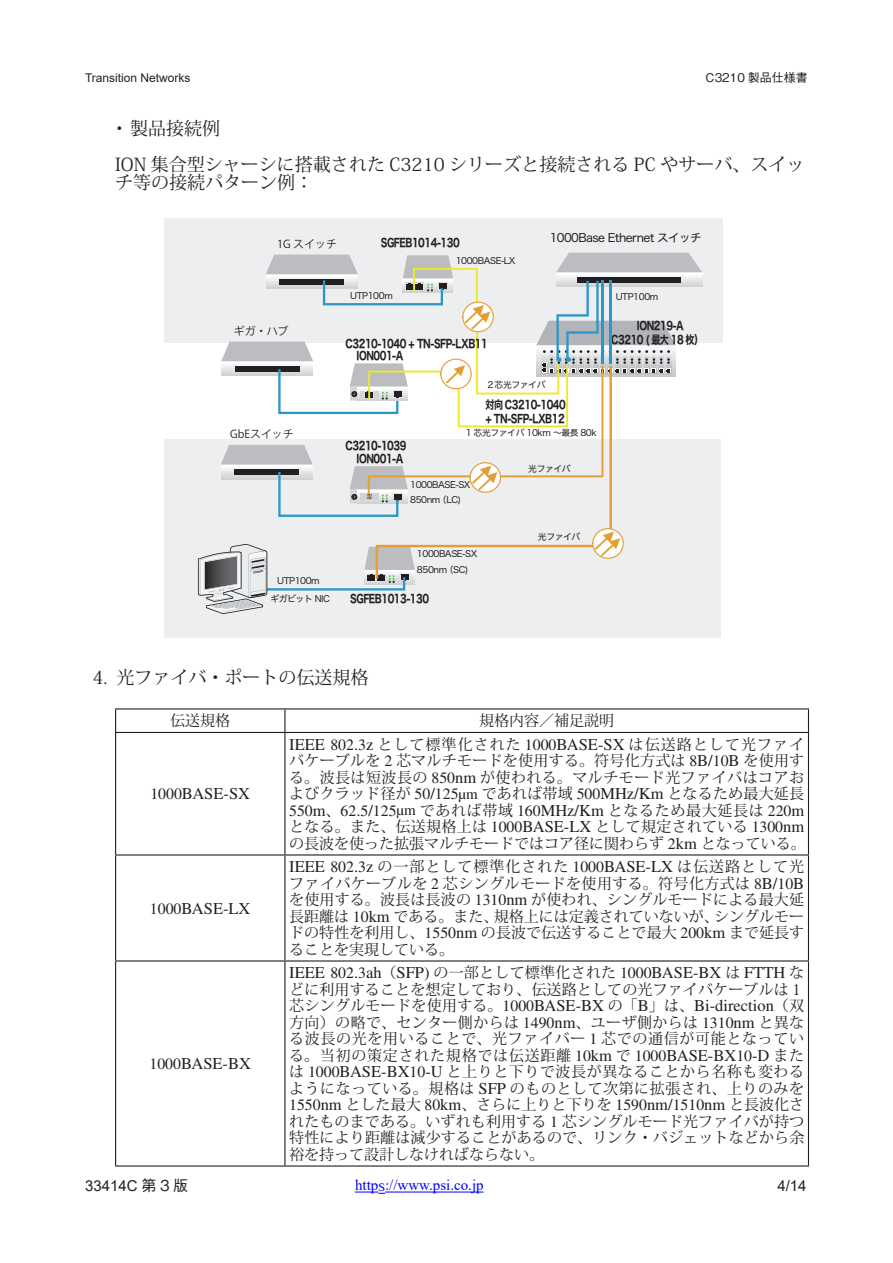
<style>
.page{position:relative;width:893px;height:1263px;background:#fff}
.page>*{position:absolute;margin:0;border:0;box-sizing:border-box;transform-origin:0 0}
.箇条書き_字下げ__Level2{font:18px/18px "Koz Min Pro";color:#231f20}
.表_Table{font:16.5px "Times LT Std";color:#231f20}
.表_Table-2{font:15px/16.5px "Koz Min Pro";color:#231f20;text-align:justify}
.t1{font:15px "Times New Roman";color:#00f}
.t2{font:15px "Arial";color:#231f20}
.t3{font:12px "Arial";color:#231f20}
.t4{font:500 12px "Gothic BBB Pro";color:#231f20}
.t5{font:11.55px/13.6px "Hiragino Sans W7 90 msp RKSJ H";letter-spacing:-.05em;color:#231f20;text-align:center;scale:.78 1}
.t6{font:11.55px "Hiragino Sans W4 90 msp RKSJ H";letter-spacing:-.05em;color:#231f20}
.t7{font:10.95px "Koz Go Pr 6 N Regular 90 msp RKSJ H";color:#231f20}
.t8{font:8.85px/15.5px "Hiragino Sans W4 90 msp RKSJ H";letter-spacing:-.05em;color:#231f20}
.s1{font-size:15.75px}
.s2{font-family:"Times LT Std";font-size:16.5px}
.s3{font-family:"Times LT Std";font-size:15.75px}
.s4{font-family:"Times LT Std"}
.s5{font-family:"Koz Min Pro";font-size:15px}
.s6{font-family:"Gothic BBB Pro";font-weight:500}
.s7{font-family:"Koz Min Pro"}
</style>
<div class="page">
<svg style="left:355px;top:1192px;width:30px;height:2px"></svg>
<hr style="left:385px;top:1192px;width:99px;height:1px;background:#00f">
<div style="left:164px;top:218px;width:559px;height:125px;background:#edeeef"></div>
<div style="left:164px;top:439px;width:557px;height:199px;background:#edeeef"></div>
<svg style="left:415px;top:517px;width:197px;height:31px"></svg>
<svg style="left:221px;top:253px;width:481px;height:264px"></svg>
<svg style="left:592px;top:528px;width:32px;height:31px"></svg>
<svg style="left:197px;top:544px;width:218px;height:70px"></svg>
<hr style="left:115px;top:708px;width:170px;height:1px;background:#231f20">
<svg style="left:115px;top:709px;width:1px;height:23px"></svg>
<hr style="left:285px;top:708px;width:524px;height:1px;background:#231f20">
<svg style="left:284px;top:709px;width:1px;height:23px"></svg>
<svg style="left:808px;top:709px;width:1px;height:23px"></svg>
<hr style="left:115px;top:732px;width:170px;height:1px;background:#231f20">
<hr style="left:115px;top:733px;width:1px;height:121px;background:#231f20">
<hr style="left:285px;top:732px;width:524px;height:1px;background:#231f20">
<hr style="left:284px;top:733px;width:1px;height:121px;background:#231f20">
<hr style="left:808px;top:733px;width:1px;height:121px;background:#231f20">
<hr style="left:115px;top:854px;width:170px;height:1px;background:#231f20">
<hr style="left:115px;top:855px;width:1px;height:105px;background:#231f20">
<hr style="left:285px;top:854px;width:524px;height:1px;background:#231f20">
<hr style="left:284px;top:855px;width:1px;height:105px;background:#231f20">
<hr style="left:808px;top:855px;width:1px;height:105px;background:#231f20">
<hr style="left:115px;top:960px;width:170px;height:1px;background:#231f20">
<hr style="left:115px;top:961px;width:1px;height:204px;background:#231f20">
<hr style="left:285px;top:960px;width:524px;height:1px;background:#231f20">
<hr style="left:284px;top:961px;width:1px;height:204px;background:#231f20">
<hr style="left:808px;top:961px;width:1px;height:204px;background:#231f20">
<hr style="left:115px;top:1165px;width:170px;height:1px;background:#231f20">
<hr style="left:285px;top:1165px;width:524px;height:1px;background:#231f20">
<p class="t3" style="left:85px;top:69px;width:107px">Transition Networks</p>
<p class="t4" style="left:706px;top:68px;width:104px">C3210 製品仕様書</p>
<p class="箇条書き_字下げ__Level2" style="left:111px;top:119px;width:129px">・ 製品接続例　</p>
<p class="箇条書き_字下げ__Level2" style="left:115px;top:155px;width:691px">ION 集合型シャーシに搭載された C3210 シリーズと接続される PC やサーバ、スイッチ等の接続パターン例：</p>
<p class="t7" style="left:277px;top:238px;width:61px">1G スイッチ</p>
<p class="t5" style="left:381px;top:236px;width:103px">SGFEB1014-130</p>
<p class="t8" style="left:456px;top:253px;width:61px">1000BASE-LX</p>
<p class="t6" style="left:550px;top:228px;width:153px">1000Base Ethernet スイッチ</p>
<p class="t7" style="left:234px;top:325px;width:56px">ギガ・ハブ</p>
<p class="t7" style="left:230px;top:428px;width:65px">GbEスイッチ</p>
<p class="t8" style="left:270px;top:571px;width:61px;line-height:18.5px;text-align:center">UTP100m<br>ギガビット NIC</p>
<p class="t8" style="left:350px;top:288px;width:44px">UTP100m</p>
<p class="t8" style="left:616px;top:289px;width:44px">UTP100m</p>
<p class="t5" style="left:346px;top:337px;width:184px">C3210-1040 + TN-SFP-LXB11</p>
<p class="t5" style="left:357px;top:349px;width:61px">ION001-A</p>
<p class="t5" style="left:346px;top:440px;width:80px;line-height:12.1px;text-align:right">C3210-1039<br>ION001-A</p>
<p class="t8" style="left:486px;top:376px;width:61px">２芯光ファイバ</p>
<p class="t5" style="left:486px;top:399px;width:105px;text-align:left">対向 C3210-1040 + TN-SFP-LXB12</p>
<p class="t8" style="left:466px;top:424px;width:132px">1 芯光ファイバ 10km ～最長 80k</p>
<p class="t8" style="left:528px;top:460px;width:44px">光ファイバ</p>
<p class="t8" style="left:410px;top:476px;width:62px">1000BASE-SX<br>850nm（LC)</p>
<p class="t8" style="left:417px;top:546px;width:62px">1000BASE-SX<br>850nm（SC)</p>
<p class="t5" style="left:350px;top:592px;width:103px">SGFEB1013-130</p>
<p class="t8" style="left:538px;top:528px;width:44px">光ファイバ</p>
<p class="t5" style="left:611px;top:319px;width:119px">ION219-A<br>C3210 ( 最大 18 枚）</p>
<p class="箇条書き_字下げ__Level2" style="left:93px;top:668px;width:278px">4. 光ファイバ・ポートの伝送規格</p>
<p class="表_Table-2" style="left:170px;top:712px;width:61px">伝送規格</p>
<p class="表_Table-2" style="left:479px;top:712px;width:136px">規格内容／補足説明</p>
<p class="表_Table" style="left:150px;top:785px;width:101px"><span class="s1">1000</span>BASE-SX</p>
<p class="表_Table" style="left:150px;top:899px;width:102px"><span class="s1">1000</span>BASE-LX</p>
<p class="表_Table" style="left:150px;top:1054px;width:103px"><span class="s1">1000</span>BASE-BX</p>
<p class="表_Table-2" style="left:289px;top:736px;width:518px"><span class="s2">IEEE</span> <span class="s3">802</span><span class="s2">.</span><span class="s3">3</span><span class="s2">z</span> として標準化された <span class="s3">1000</span><span class="s2">BASE-SX</span> は伝送路として光ファイバケーブルを <span class="s3">2</span> 芯マルチモードを使用する。符号化方式は <span class="s3">8</span><span class="s2">B/</span><span class="s3">10</span><span class="s2">B</span> を使用する。波長は短波長の <span class="s3">850</span><span class="s2">nm</span> が使われる。マルチモード光ファイバはコアおよびクラッド径が <span class="s3">50</span><span class="s2">/</span><span class="s3">125</span><span class="s4">μm</span> であれば帯域 <span class="s3">500</span><span class="s2">MHz/Km</span> となるため最大延長<span class="s3">550</span><span class="s2">m</span>、<span class="s3">62</span><span class="s2">.</span><span class="s3">5</span><span class="s2">/</span><span class="s3">125</span><span class="s4">μm</span> であれば帯域 <span class="s3">160</span><span class="s2">MHz/Km</span> となるため最大延長は <span class="s3">220</span><span class="s2">m</span>となる。また、伝送規格上は <span class="s3">1000</span><span class="s2">BASE-LX</span> として規定されている <span class="s3">1300</span><span class="s2">nm</span>の長波を使った拡張マルチモードではコア径に関わらず <span class="s3">2</span><span class="s2">km</span> となっている。</p>
<p class="表_Table-2" style="left:289px;top:858px;width:517px"><span class="s2">IEEE</span> <span class="s3">802</span><span class="s2">.</span><span class="s3">3</span><span class="s2">z</span> の一部として標準化された <span class="s3">1000</span><span class="s2">BASE-LX</span> は伝送路として光ファイバケーブルを <span class="s3">2</span> 芯シングルモードを使用する。符号化方式は <span class="s3">8</span><span class="s2">B/</span><span class="s3">10</span><span class="s2">B</span>を使用する。波長は長波の <span class="s3">1310</span><span class="s2">nm</span> が使われ、シングルモードによる最大延長距離は <span class="s3">10</span><span class="s2">km</span> である。また、規格上には定義されていないが、シングルモードの特性を利用し、<span class="s3">1550</span><span class="s2">nm</span> の長波で伝送することで最大 <span class="s3">200</span><span class="s2">km</span> まで延長することを実現している。</p>
<p class="表_Table" style="left:289px;top:964px;width:517px">IEEE <span class="s1">802</span>.<span class="s1">3</span>ah<span class="s5">（</span>SFP) <span class="s5">の一部として標準化された</span> <span class="s1">1000</span>BASE-BX <span class="s5">は</span> FTTH <span class="s5">な</span></p>
<p class="表_Table-2" style="left:289px;top:981px;width:517px">どに利用することを想定しており、伝送路としての光ファイバケーブルは１芯シングルモードを使用する。<span class="s3">1000</span><span class="s2">BASE-BX</span> の「<span class="s2">B</span>」は、<span class="s2">Bi-direction</span>（双方向）の略で、センター側からは <span class="s3">1490</span><span class="s2">nm</span>、ユーザ側からは <span class="s3">1310</span><span class="s2">nm</span> と異なる波長の光を用いることで、光ファイバー <span class="s3">1</span> 芯での通信が可能となっている。当初の策定された規格では伝送距離 <span class="s3">10</span><span class="s2">km</span> で <span class="s3">1000</span><span class="s2">BASE-BX</span><span class="s3">10</span><span class="s2">-D</span> または <span class="s3">1000</span><span class="s2">BASE-BX</span><span class="s3">10</span><span class="s2">-U</span> と上りと下りで波長が異なることから名称も変わるようになっている。規格は <span class="s2">SFP</span> のものとして次第に拡張され、上りのみを<span class="s3">1550</span><span class="s2">nm</span> とした最大 <span class="s3">80</span><span class="s2">km</span>、さらに上りと下りを <span class="s3">1590</span><span class="s2">nm/</span><span class="s3">1510</span><span class="s2">nm</span> と長波化されたものまである。いずれも利用する <span class="s3">1</span> 芯シングルモード光ファイバが持つ特性により距離は減少することがあるので、リンク・バジェットなどから余裕を持って設計しなければならない。</p>
<p class="t2" style="left:85px;top:1175px;width:105px">33414C <span class="s6">第 3 版</span></p>
<p class="t1" style="left:355px;top:1175px;width:130px">http<span class="s7">s</span>://www.psi.co.jp</p>
<p class="t2" style="left:777px;top:1175px;width:31px">4/14</p>
</div>
